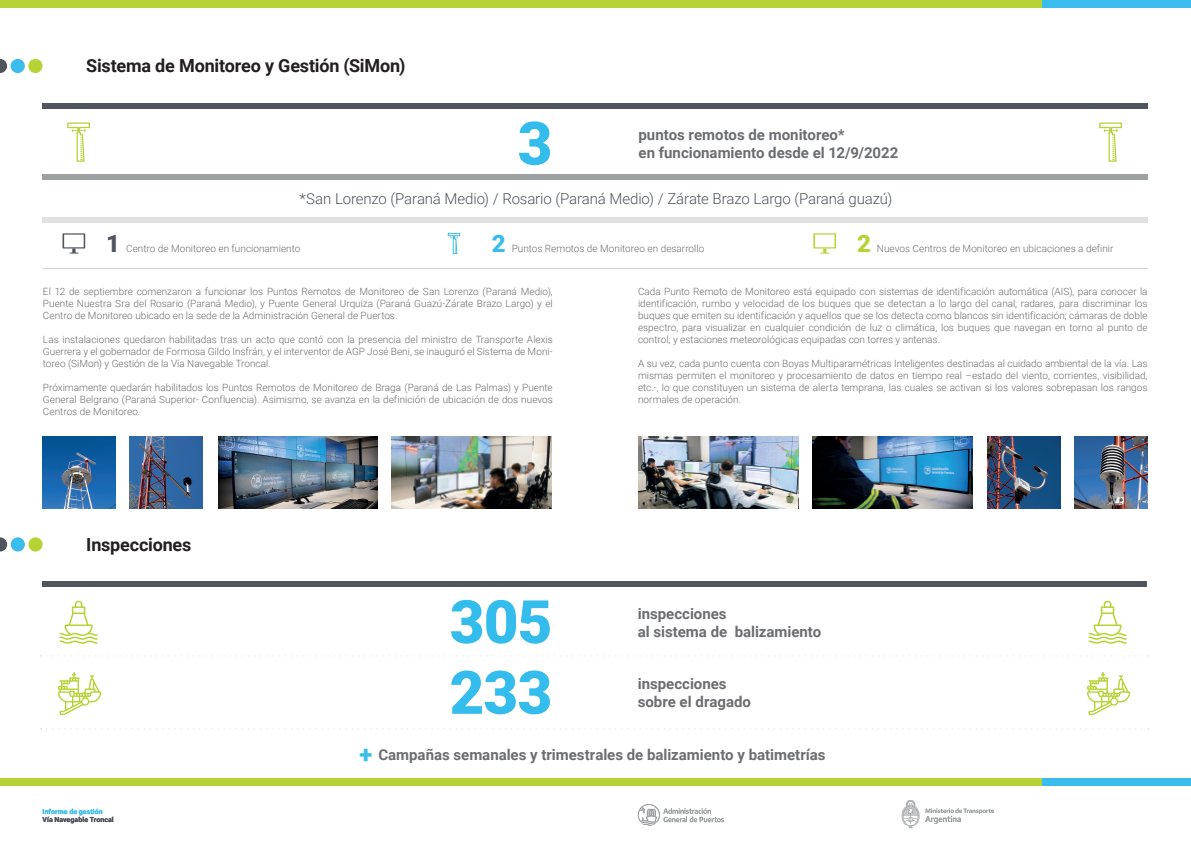
<style>
.page{position:relative;width:1191px;height:842px;background:#fff}
.page>*{position:absolute;margin:0;border:0;box-sizing:border-box;transform-origin:0 0}
.t1{font:900 60px "Roboto";letter-spacing:-.015em;color:#34bced}
.t2{font:900 24px "Roboto";color:#50545c}
.t3{font:900 24px "Roboto";color:#3abced}
.t4{font:900 24px "Roboto";color:#b5d334}
.t5{font:700 18px "Roboto";letter-spacing:-.01em;color:#231f20}
.t6{font:700 15px/18px "Roboto";color:#6c6d70}
.t7{font:300 15px "Roboto";letter-spacing:-.01em;color:#50545c}
.t8{font:300 10px/12px "Roboto";color:#6c6d70;text-align:justify}
.t9{font:700 7px "Roboto";letter-spacing:.01em;color:#48505a}
.t10{font:700 7px "Roboto";letter-spacing:.01em;color:#3abced}
.s1{font-weight:900;font-size:24px;color:#3abced}
</style>
<div class="page">
<div style="left:28px;top:59px;width:15px;height:14px;background:#b5d334;border-radius:50%"></div>
<div style="left:11px;top:59px;width:14px;height:14px;background:#3abced;border-radius:50%"></div>
<svg style="left:0;top:59px;width:7px;height:14px"></svg>
<div style="left:28px;top:537px;width:15px;height:14px;background:#b5d334;border-radius:50%"></div>
<div style="left:11px;top:537px;width:14px;height:14px;background:#3abced;border-radius:50%"></div>
<svg style="left:0;top:537px;width:7px;height:14px"></svg>
<div style="left:0;top:0;width:1042px;height:7px;background:#b5d334"></div>
<div style="left:1042px;top:0;width:149px;height:7px;background:#3abced"></div>
<svg style="left:925px;top:808px;width:69px;height:16px"></svg>
<svg style="left:901px;top:800px;width:18px;height:28px"></svg>
<svg style="left:637px;top:804px;width:87px;height:22px"></svg>
<div style="left:0;top:778px;width:1042px;height:7px;background:#b5d334"></div>
<div style="left:1042px;top:778px;width:149px;height:7px;background:#3abced"></div>
<div style="left:43px;top:103px;width:1104px;height:6px;background:#50545c"></div>
<div style="left:43px;top:217px;width:1104px;height:6px;background:#e0e1e0"></div>
<div style="left:43px;top:175px;width:1104px;height:5px;background:#9da1a2"></div>
<svg style="left:67px;top:122px;width:23px;height:40px"></svg>
<svg style="left:1099px;top:122px;width:23px;height:40px"></svg>
<div style="left:42px;top:581px;width:1104px;height:6px;background:#50545c"></div>
<svg style="left:41px;top:655px;width:1095px;height:1px"></svg>
<svg style="left:41px;top:728px;width:1095px;height:1px"></svg>
<svg style="left:447px;top:232px;width:14px;height:23px"></svg>
<svg style="left:63px;top:233px;width:22px;height:21px"></svg>
<svg style="left:813px;top:233px;width:23px;height:21px"></svg>
<svg style="left:58px;top:672px;width:43px;height:43px"></svg>
<svg style="left:59px;top:601px;width:39px;height:43px"></svg>
<svg style="left:1087px;top:672px;width:43px;height:43px"></svg>
<svg style="left:1088px;top:601px;width:38px;height:43px"></svg>
<hr style="left:43px;top:268px;width:1104px;height:1px;background:#d1d2d4">
<img style="left:43px;top:436px;width:73px;height:73px">
<img style="left:130px;top:436px;width:73px;height:73px">
<img style="left:218px;top:436px;width:160px;height:73px">
<img style="left:392px;top:436px;width:159px;height:73px">
<img style="left:1074px;top:436px;width:73px;height:73px">
<img style="left:987px;top:436px;width:73px;height:73px">
<img style="left:812px;top:436px;width:160px;height:73px">
<img style="left:638px;top:436px;width:160px;height:73px">
<h3 class="t5" style="left:86px;top:53px;width:321px">Sistema de Monitoreo y Gestión (SiMon)</h3>
<h1 class="t1" style="left:518px;top:101px;width:36px">3</h1>
<h3 class="t6" style="left:638px;top:125px;width:261px">puntos remotos de monitoreo*<br>en funcionamiento desde el 12/9/2022</h3>
<h3 class="t7" style="left:300px;top:189px;width:594px">*San Lorenzo (Paraná Medio) / Rosario (Paraná Medio) / Zárate Brazo Largo (Paraná guazú)</h3>
<h2 class="t2" style="left:106px;top:226px;width:15px">1</h2>
<p class="t8" style="left:126px;top:242px;width:176px">Centro de Monitoreo en funcionamiento</p>
<h2 class="t3" style="left:492px;top:226px;width:15px">2</h2>
<p class="t8" style="left:512px;top:242px;width:194px">Puntos Remotos de Monitoreo en desarrollo</p>
<h2 class="t4" style="left:857px;top:226px;width:15px">2</h2>
<p class="t8" style="left:877px;top:242px;width:238px">Nuevos Centros de Monitoreo en ubicaciones a definir</p>
<p class="t8" style="left:638px;top:285px;width:511px">Cada Punto Remoto de Monitoreo está equipado con sistemas de identificación automática (AIS), para conocer la identificación, rumbo y velocidad de los buques que se detectan a lo largo del canal; radares, para discriminar los buques que emiten su identificación y aquellos que se los detecta como blancos sin identificación; cámaras de doble espectro, para visualizar en cualquier condición de luz o climática, los buques que navegan en torno al punto de control; y estaciones meteorológicas equipadas con torres y antenas.</p>
<p class="t8" style="left:638px;top:357px;width:511px">A su vez, cada punto cuenta con Boyas Multiparamétricas Inteligentes destinadas al cuidado ambiental de la vía. Las mismas permiten el monitoreo y procesamiento de datos en tiempo real –estado del viento, corrientes, visibilidad, etc.-, lo que constituyen un sistema de alerta temprana, las cuales se activan si los valores sobrepasan los rangos normales de operación.</p>
<p class="t8" style="left:43px;top:285px;width:511px">El 12 de septiembre comenzaron a funcionar los Puntos Remotos de Monitoreo de San Lorenzo (Paraná Medio), Puente Nuestra Sra del Rosario (Paraná Medio), y Puente General Urquiza (Paraná Guazú-Zárate Brazo Largo) y el Centro de Monitoreo ubicado en la sede de la Administración General de Puertos.</p>
<p class="t8" style="left:43px;top:333px;width:511px">Las instalaciones quedaron habilitadas tras un acto que contó con la presencia del ministro de Transporte Alexis Guerrera y el gobernador de Formosa Gildo Insfrán, y el interventor de AGP José Beni, se inauguró el Sistema de Moni&shy;toreo (SiMon) y Gestión de la Vía Navegable Troncal.</p>
<p class="t8" style="left:43px;top:381px;width:511px">Próximamente quedarán habilitados los Puntos Remotos de Monitoreo de Braga (Paraná de Las Palmas) y Puente General Belgrano (Paraná Superior- Confluencia). Asimismo, se avanza en la definición de ubicación de dos nuevos Centros de Monitoreo.</p>
<h3 class="t5" style="left:86px;top:532px;width:107px">Inspecciones</h3>
<p class="t10" style="left:43px;top:806px;width:62px">Informe de gestión</p>
<p class="t9" style="left:43px;top:814px;width:73px">Vía Navegable Troncal</p>
<h1 class="t1" style="left:450px;top:580px;width:104px">305</h1>
<h3 class="t6" style="left:638px;top:604px;width:185px">inspecciones<br>al sistema de balizamiento</h3>
<h1 class="t1" style="left:449px;top:650px;width:104px">233</h1>
<h3 class="t6" style="left:638px;top:674px;width:115px">inspecciones sobre el dragado</h3>
<h3 class="t6" style="left:359px;top:745px;width:467px"><span class="s1">+</span> Campañas semanales y trimestrales de balizamiento y batimetrías</h3>
</div>
